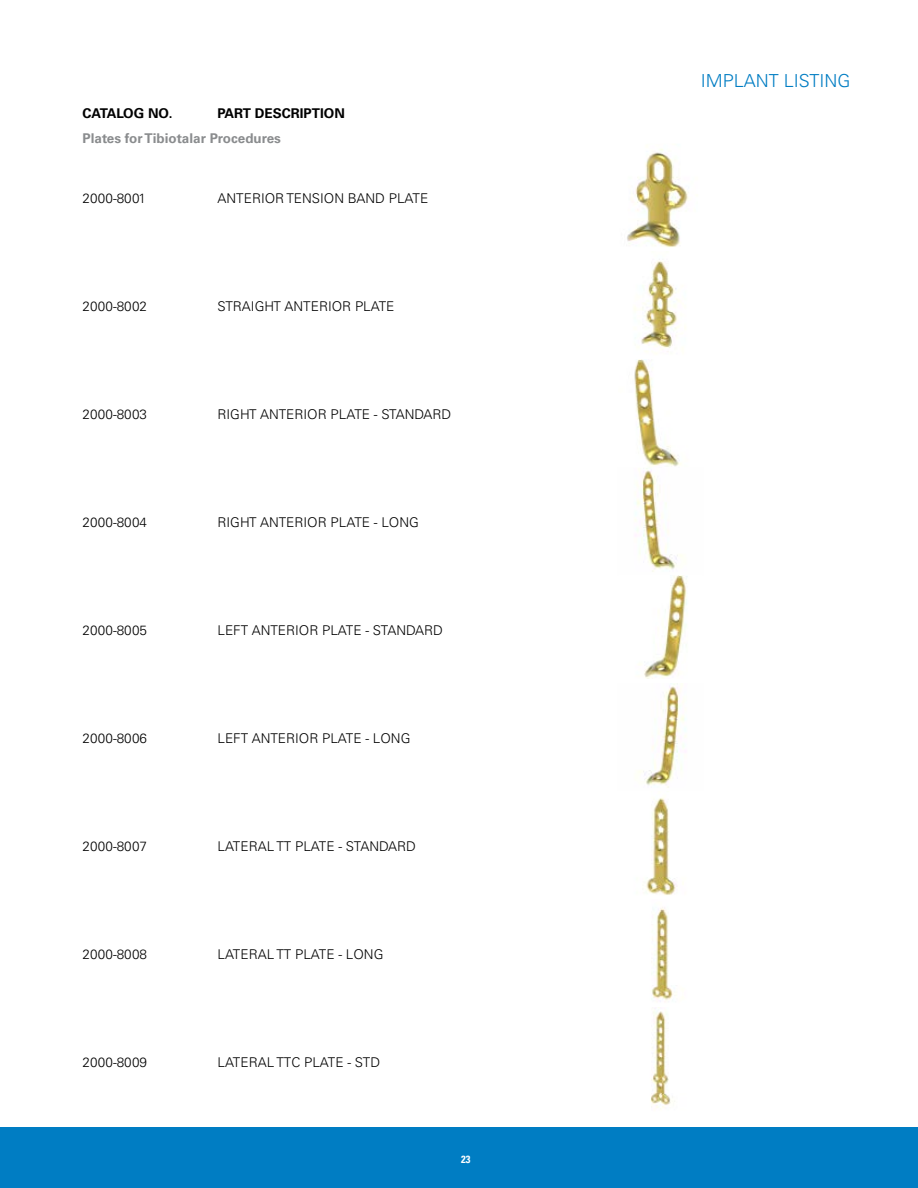
<style>
.page{position:relative;width:918px;height:1188px;background:#fff}
.page>*{position:absolute;margin:0;border:0;box-sizing:border-box;transform-origin:0 0}
.t1{font:300 18px "Univers LT Std";color:#007dc3}
.t2{font:300 13.5px "Univers LT Std";color:#000}
.t3{font:700 13.5px "Univers LT Std";color:#8a8c8e}
.t4{font:700 13.5px "Univers LT Std";color:#000}
.t5{font:700 condensed 10.5px "Univers LT Std";color:#fff}
</style>
<div class="page">
<div style="left:0;top:1127px;width:918px;height:61px;background:#007dc3"></div>
<img style="left:627px;top:149px;width:62px;height:99px">
<img style="left:634px;top:261px;width:52px;height:315px">
<img style="left:639px;top:576px;width:48px;height:102px">
<img style="left:638px;top:684px;width:48px;height:424px">
<p class="t4" style="left:82px;top:105px;width:92px">CATALOG NO.</p>
<p class="t4" style="left:218px;top:105px;width:129px">PART DESCRIPTION</p>
<p class="t3" style="left:82px;top:131px;width:200px">Plates for Tibiotalar Procedures</p>
<p class="t2" style="left:82px;top:190px;width:65px">2000-8001</p>
<p class="t2" style="left:218px;top:190px;width:212px">ANTERIOR TENSION BAND PLATE</p>
<p class="t2" style="left:82px;top:298px;width:66px">2000-8002</p>
<p class="t2" style="left:218px;top:298px;width:179px">STRAIGHT ANTERIOR PLATE</p>
<p class="t2" style="left:82px;top:406px;width:66px">2000-8003</p>
<p class="t2" style="left:218px;top:406px;width:235px">RIGHT ANTERIOR PLATE - STANDARD</p>
<p class="t2" style="left:82px;top:514px;width:66px">2000-8004</p>
<p class="t2" style="left:218px;top:514px;width:203px">RIGHT ANTERIOR PLATE - LONG</p>
<p class="t2" style="left:82px;top:622px;width:66px">2000-8005</p>
<p class="t2" style="left:218px;top:622px;width:227px">LEFT ANTERIOR PLATE - STANDARD</p>
<p class="t2" style="left:82px;top:730px;width:66px">2000-8006</p>
<p class="t2" style="left:218px;top:730px;width:194px">LEFT ANTERIOR PLATE - LONG</p>
<p class="t2" style="left:82px;top:838px;width:66px">2000-8007</p>
<p class="t2" style="left:218px;top:838px;width:200px">LATERAL TT PLATE - STANDARD</p>
<p class="t2" style="left:82px;top:946px;width:66px">2000-8008</p>
<p class="t2" style="left:218px;top:946px;width:167px">LATERAL TT PLATE - LONG</p>
<p class="t2" style="left:82px;top:1054px;width:66px">2000-8009</p>
<p class="t2" style="left:218px;top:1054px;width:164px">LATERAL TTC PLATE - STD</p>
<p class="t5" style="left:461px;top:1153px;width:11px">23</p>
<h1 class="t1" style="left:701px;top:70px;width:151px">IMPLANT LISTING</h1>
</div>
